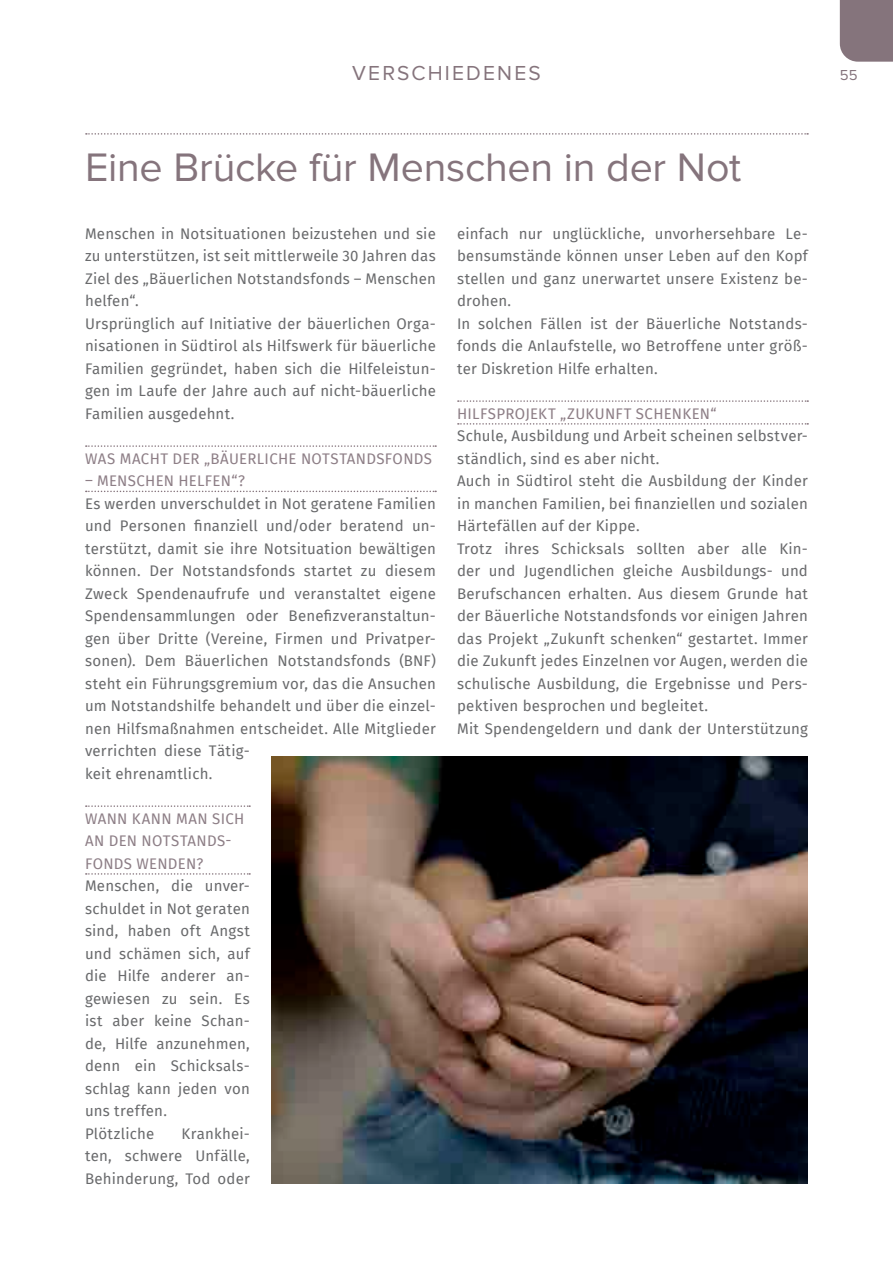
<style>
.page{position:relative;width:893px;height:1263px;background:#fff}
.page>*{position:absolute;margin:0;border:0;box-sizing:border-box;transform-origin:0 0}
.Title_Violett{font:41.25px "Proxima Nova";letter-spacing:-.005em;color:#85747c}
.t1{font:21px "Proxima Nova";letter-spacing:.1em;color:#85747c}
.Body_Text{font:15px/22.5px "Fira Sans";letter-spacing:.015em;color:#696a6c;text-align:justify}
.ViolettTitle_Absatzl{font:15px/22.5px "Fira Sans";letter-spacing:.02em;color:#8d7e86}
.t2{font:15px "Proxima Nova";color:#85747c}
</style>
<div class="page">
<svg style="left:86px;top:445px;width:350px;height:2px"></svg>
<svg style="left:86px;top:491px;width:350px;height:1px"></svg>
<svg style="left:86px;top:805px;width:164px;height:2px"></svg>
<svg style="left:86px;top:873px;width:164px;height:2px"></svg>
<svg style="left:458px;top:400px;width:350px;height:2px"></svg>
<svg style="left:458px;top:423px;width:350px;height:2px"></svg>
<img style="left:271px;top:756px;width:537px;height:428px">
<svg style="left:86px;top:133px;width:722px;height:2px"></svg>
<div style="left:840px;top:0;width:53px;height:62px;background:#85747c"></div>
<h2 class="t1" style="left:352px;top:61px;width:190px">VERSCHIEDENES</h2>
<p class="t2" style="left:840px;top:66px;width:19px">55</p>
<p class="Title_Violett" style="left:85px;top:144px;width:658px">Eine Brücke für Menschen in der Not</p>
<p class="Body_Text" style="left:85px;top:222px;width:352px">Menschen in Notsituationen beizustehen und sie zu unterstützen, ist seit mittlerweile 30 Jahren das Ziel des „Bäuerlichen Notstandsfonds – Menschen helfen“.</p>
<p class="Body_Text" style="left:85px;top:312px;width:352px">Ursprünglich auf Initiative der bäuerlichen Orga&shy;nisationen in Südtirol als Hilfswerk für bäuerliche Familien gegründet, haben sich die Hilfeleistun&shy;gen im Laufe der Jahre auch auf nicht-bäuerliche Familien ausgedehnt.</p>
<p class="ViolettTitle_Absatzl" style="left:85px;top:447px;width:348px">WAS MACHT DER „BÄUERLICHE NOTSTANDSFONDS</p>
<p class="ViolettTitle_Absatzl" style="left:85px;top:469px;width:161px">– MENSCHEN HELFEN“?</p>
<p class="Body_Text" style="left:85px;top:492px;width:352px;text-align:left">Es werden unverschuldet in Not geratene Familien und Personen finanziell und/oder beratend un&shy;terstützt, damit sie ihre Notsituation bewältigen können. Der Notstandsfonds startet zu diesem Zweck Spendenaufrufe und veranstaltet eigene Spendensammlungen oder Benefizveranstaltun&shy;gen über Dritte (Vereine, Firmen und Privatper&shy;sonen). Dem Bäuerlichen Notstandsfonds (BNF) steht ein Führungsgremium vor, das die Ansuchen um Notstandshilfe behandelt und über die einzel&shy;nen Hilfsmaßnahmen entscheidet. Alle Mitglieder verrichten diese Tätig-<br>keit ehrenamtlich.</p>
<p class="ViolettTitle_Absatzl" style="left:85px;top:807px;width:161px">WANN KANN MAN SICH<br>AN DEN NOTSTANDS-<br>FONDS WENDEN?</p>
<p class="Body_Text" style="left:85px;top:874px;width:166px">Menschen, die unver&shy;schuldet in Not geraten sind, haben oft Angst und schämen sich, auf die Hilfe anderer an&shy;gewiesen zu sein. Es ist aber keine Schan&shy;de, Hilfe anzunehmen, denn ein Schicksals&shy;schlag kann jeden von uns treffen.</p>
<p class="Body_Text" style="left:85px;top:1122px;width:71px">Plötzliche</p>
<p class="Body_Text" style="left:85px;top:1122px;width:166px;text-indent:96px">Krankhei&shy;ten, schwere Unfälle, Behinderung, Tod oder</p>
<p class="Body_Text" style="left:457px;top:222px;width:352px">einfach nur unglückliche, unvorhersehbare Le&shy;bensumstände können unser Leben auf den Kopf stellen und ganz unerwartet unsere Existenz be&shy;drohen.</p>
<p class="Body_Text" style="left:457px;top:312px;width:352px">In solchen Fällen ist der Bäuerliche Notstands&shy;fonds die Anlaufstelle, wo Betroffene unter größ&shy;ter Diskretion Hilfe erhalten.</p>
<p class="ViolettTitle_Absatzl" style="left:457px;top:402px;width:261px">HILFSPROJEKT „ZUKUNFT SCHENKEN“</p>
<p class="Body_Text" style="left:457px;top:424px;width:352px">Schule, Ausbildung und Arbeit scheinen selbstver&shy;ständlich, sind es aber nicht.</p>
<p class="Body_Text" style="left:457px;top:469px;width:352px">Auch in Südtirol steht die Ausbildung der Kinder in manchen Familien, bei finanziellen und sozialen Härtefällen auf der Kippe.</p>
<p class="Body_Text" style="left:457px;top:537px;width:352px">Trotz ihres Schicksals sollten aber alle Kin&shy;der und Jugendlichen gleiche Ausbildungs- und Berufschancen erhalten. Aus diesem Grunde hat der Bäuerliche Notstandsfonds vor einigen Jahren das Projekt „Zukunft schenken“ gestartet. Immer die Zukunft jedes Einzelnen vor Augen, werden die schulische Ausbildung, die Ergebnisse und Pers&shy;pektiven besprochen und begleitet.</p>
<p class="Body_Text" style="left:457px;top:717px;width:352px">Mit Spendengeldern und dank der Unterstützung</p>
</div>
